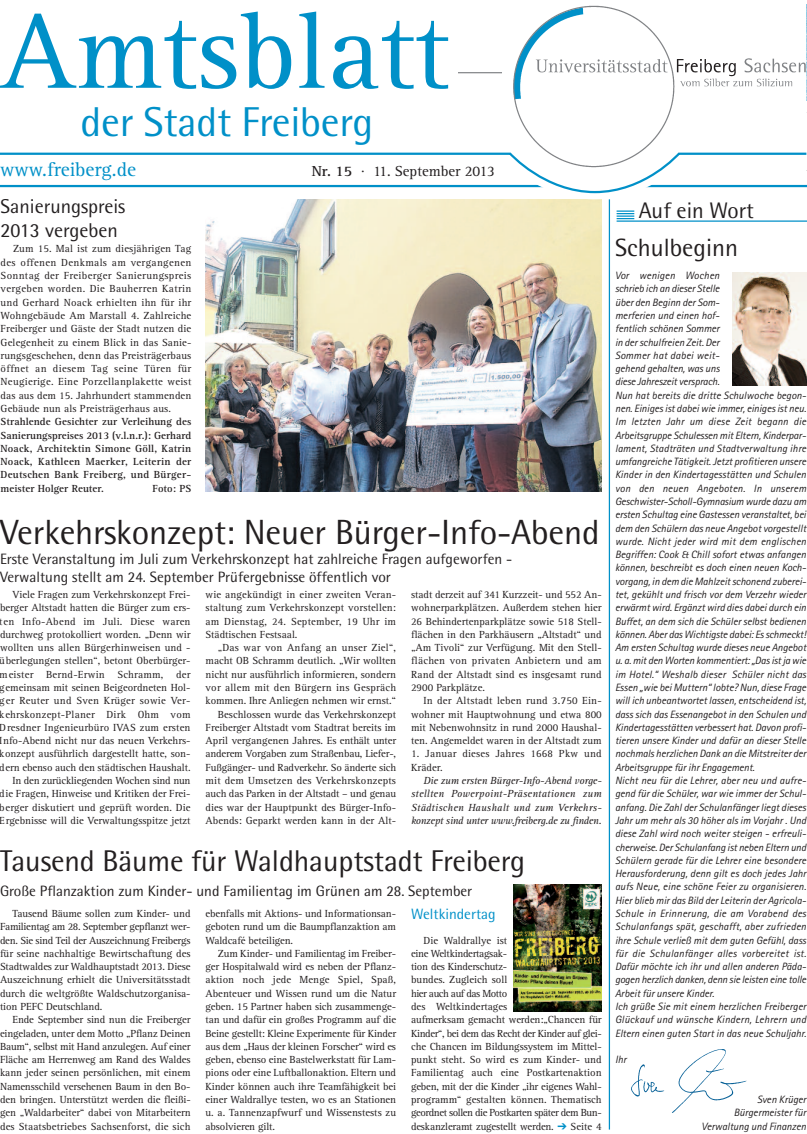
<style>
.page{position:relative;width:807px;height:1134px;background:#fff}
.page>*{position:absolute;margin:0;border:0;box-sizing:border-box;transform-origin:0 0}
.t1{font:109.75px "Rotis Serif";color:#0090c8}
.t2{font:41.75px "Rotis Semi Sans";letter-spacing:-.005em;color:#0090c8}
.t3{font:35px "Rotis Semi Sans";letter-spacing:-.005em;color:#231f20}
.t4{font:30px "Rotis Semi Sans";letter-spacing:-.005em;color:#231f20}
.t5{font:25px "Rotis Semi Sans";color:#231f20}
.t6{font:22.5px "Rotis Semi Sans";color:#231f20}
.t7{font:20px/24px "Rotis Semi Sans";color:#231f20}
.t8{font:20px "Rotis Serif";color:#0090c8}
.t9{font:15px/17.5px "Rotis Semi Sans";color:#231f20}
.t10{font:15px "Rotis Serif";color:#231f20}
.t11{font:15px "Rotis Semi Sans";color:#0090c8}
.t12{font:10.62px/13.2px "Rotis Serif";color:#231f20;text-align:justify}
.t13{font:italic 10.62px/13.2px "Rotis Sans Serif";color:#231f20}
.t14{font:700 10.62px/13.2px "Rotis Serif";letter-spacing:.02em;color:#231f20;text-align:justify}
.t15{font:italic 10.62px/13.2px "Rotis Serif";letter-spacing:-.025em;color:#231f20;text-align:justify}
.t16{font:10.62px/13.2px "Rotis Serif";letter-spacing:.02em;color:#231f20}
.s1{font-weight:700}
.s2{color:#0090c8}
</style>
<div class="page">
<hr style="left:609px;top:199px;width:1px;height:930px;background:#0090c8">
<svg style="left:616px;top:210px;width:18px;height:9px"></svg>
<hr style="left:616px;top:220px;width:191px;height:2px;background:#0090c8">
<img style="left:732px;top:272px;width:75px;height:113px">
<img style="left:631px;top:1049px;width:116px;height:64px">
<img style="left:205px;top:199px;width:397px;height:293px">
<img style="left:513px;top:5px;width:294px;height:146px">
<svg style="left:0;top:151px;width:807px;height:43px"></svg>
<div style="left:508px;top:884px;width:94px;height:129px;background:linear-gradient(to bottom,#fff,#fff)"></div>
<img style="left:514px;top:884px;width:88px;height:128px">
<h1 class="t1" style="left:0;top:15px;width:451px">Amtsblatt</h1>
<h2 class="t2" style="left:81px;top:107px;width:294px">der Stadt Freiberg</h2>
<h3 class="t8" style="left:0;top:162px;width:138px">www.freiberg.de</h3>
<h3 class="t10" style="left:312px;top:166px;width:185px"><span class="s1">Nr. 15</span> · 11. September 2013</h3>
<h3 class="t7" style="left:1px;top:196px;width:126px">Sanierungspreis<br>2013 vergeben</h3>
<p class="t12" style="left:1px;top:243px;width:192px;text-indent:12px">Zum 15. Mal ist zum diesjährigen Tag des offenen Denkmals am vergangenen Sonntag der Freiberger Sanierungspreis vergeben worden. Die Bauherren Katrin und Gerhard Noack erhielten ihn für ihr Wohngebäude Am Marstall 4. Zahlreiche Freiberger und Gäste der Stadt nutzen die Gelegenheit zu einem Blick in das Sanie&shy;rungsgeschehen, denn das Preisträgerbaus öffnet an diesem Tag seine Türen für Neugierige. Eine Porzellanplakette weist das aus dem 15. Jahrhundert stammenden Gebäude nun als Preisträgerhaus aus.</p>
<p class="t14" style="left:1px;top:416px;width:192px">Strahlende Gesichter zur Verleihung des Sanierungspreises 2013 (v.l.n.r.): Gerhard Noack, Architektin Simone Göll, Katrin Noack, Kathleen Maerker, Leiterin der Deutschen Bank Freiberg, und Bürger&shy;meister Holger Reuter.</p>
<p class="t14" style="left:153px;top:483px;width:40px">Foto: PS</p>
<h3 class="t3" style="left:0;top:520px;width:601px">Verkehrskonzept: Neuer Bürger-Info-Abend</h3>
<h3 class="t9" style="left:0;top:552px;width:514px">Erste Veranstaltung im Juli zum Verkehrskonzept hat zahlreiche Fragen aufgeworfen -<br>Verwaltung stellt am 24. September Prüfergebnisse öffentlich vor</h3>
<p class="t12" style="left:0;top:589px;width:192px;text-align:right">Viele Fragen zum Verkehrskonzept Frei&shy;berger Altstadt hatten die Bürger zum ers&shy;ten Info-Abend im Juli. Diese waren durchweg protokolliert worden. „Denn wir wollten uns allen Bürgerhinweisen und - überlegungen stellen“, betont Oberbürger&shy;meister Bernd-Erwin Schramm, der gemeinsam mit seinen Beigeordneten Hol&shy;ger Reuter und Sven Krüger sowie Ver&shy;kehrskonzept-Planer Dirk Ohm vom Dresdner Ingenieurbüro IVAS zum ersten Info-Abend nicht nur das neuen Verkehrs&shy;konzept ausführlich dargestellt hatte, son&shy;dern ebenso auch den städtischen Haushalt.<br>In den zurückliegenden Wochen sind nun die Fragen, Hinweise und Kritiken der Frei&shy;berger diskutiert und geprüft worden. Die Ergebnisse will die Verwaltungsspitze jetzt</p>
<p class="t12" style="left:206px;top:589px;width:192px">wie angekündigt in einer zweiten Veran&shy;staltung zum Verkehrskonzept vorstellen: am Dienstag, 24. September, 19 Uhr im Städtischen Festsaal.</p>
<p class="t12" style="left:411px;top:589px;width:192px">stadt derzeit auf 341 Kurzzeit- und 552 An&shy;wohnerparkplätzen. Außerdem stehen hier 26 Behindertenparkplätze sowie 518 Stell&shy;flächen in den Parkhäusern „Altstadt“ und „Am Tivoli“ zur Verfügung. Mit den Stell&shy;flächen von privaten Anbietern und am Rand der Altstadt sind es insgesamt rund 2900 Parkplätze.</p>
<p class="t12" style="left:411px;top:695px;width:192px;text-indent:12px">In der Altstadt leben rund 3.750 Ein&shy;wohner mit Hauptwohnung und etwa 800 mit Nebenwohnsitz in rund 2000 Haushal&shy;ten. Angemeldet waren in der Altstadt zum</p>
<p class="t16" style="left:411px;top:748px;width:192px">1. Januar dieses Jahres 1668 Pkw und<br>Kräder.</p>
<p class="t15" style="left:411px;top:775px;width:192px;text-indent:12px">Die zum ersten Bürger-Info-Abend vorge&shy;stellten Powerpoint-Präsentationen zum Städtischen Haushalt und zum Verkehrs&shy;konzept sind unter www.freiberg.de zu finden.</p>
<h3 class="t4" style="left:0;top:850px;width:527px">Tausend Bäume für Waldhauptstadt Freiberg</h3>
<h3 class="t9" style="left:0;top:884px;width:474px">Große Pflanzaktion zum Kinder- und Familientag im Grünen am 28. September</h3>
<p class="t12" style="left:0;top:908px;width:192px;text-indent:12px">Tausend Bäume sollen zum Kinder- und Familientag am 28. September gepflanzt wer&shy;den. Sie sind Teil der Auszeichnung Freibergs für seine nachhaltige Bewirtschaftung des Stadtwaldes zur Waldhauptstadt 2013. Diese Auszeichnung erhielt die Universitätsstadt durch die weltgrößte Waldschutzorganisa&shy;tion PEFC Deutschland.</p>
<p class="t12" style="left:0;top:1014px;width:192px;text-indent:12px">Ende September sind nun die Freiberger eingeladen, unter dem Motto „Pflanz Deinen Baum“, selbst mit Hand anzulegen. Auf einer Fläche am Herrenweg am Rand des Waldes kann jeder seinen persönlichen, mit einem Namensschild versehenen Baum in den Bo&shy;den bringen. Unterstützt werden die fleißi&shy;gen „Waldarbeiter“ dabei von Mitarbeitern des Staatsbetriebes Sachsenforst, die sich</p>
<p class="t12" style="left:206px;top:642px;width:192px;text-align:right">„Das war von Anfang an unser Ziel“, macht OB Schramm deutlich. „Wir wollten nicht nur ausführlich informieren, sondern vor allem mit den Bürgern ins Gespräch kommen. Ihre Anliegen nehmen wir ernst.“ Beschlossen wurde das Verkehrskonzept Freiberger Altstadt vom Stadtrat bereits im April vergangenen Jahres. Es enthält unter anderem Vorgaben zum Straßenbau, Liefer-, Fußgänger- und Radverkehr. So änderte sich mit dem Umsetzen des Verkehrskonzepts auch das Parken in der Altstadt – und genau dies war der Hauptpunkt des Bürger-Info-Abends: Geparkt werden kann in der Alt-</p>
<h3 class="t11" style="left:411px;top:909px;width:86px">Weltkindertag</h3>
<p class="t12" style="left:411px;top:934px;width:192px;text-align:left;text-indent:12px">Die Waldrallye ist<br>eine Weltkindertagsak-<br>tion des Kinderschutz-<br>bundes. Zugleich soll<br>hier auch auf das Motto<br>des Weltkindertages<br>aufmerksam gemacht werden:„Chancen für Kinder“, bei dem das Recht der Kinder auf glei&shy;che Chancen im Bildungssystem im Mittel&shy;punkt steht. So wird es zum Kinder- und Familientag auch eine Postkartenaktion geben, mit der die Kinder „ihr eigenes Wahl&shy;programm“ gestalten können. Thematisch geordnet sollen die Postkarten später dem Bun&shy;deskanzleramt zugestellt werden. <span class="s2">➔</span> Seite 4</p>
<p class="t12" style="left:205px;top:908px;width:192px">ebenfalls mit Aktions- und Informationsan&shy;geboten rund um die Baumpflanzaktion am Waldcafé beteiligen.</p>
<p class="t12" style="left:205px;top:948px;width:192px;text-indent:12px">Zum Kinder- und Familientag im Freiber&shy;ger Hospitalwald wird es neben der Pflanz&shy;aktion noch jede Menge Spiel, Spaß, Abenteuer und Wissen rund um die Natur geben. 15 Partner haben sich zusammenge&shy;tan und dafür ein großes Programm auf die Beine gestellt: Kleine Experimente für Kinder aus dem „Haus der kleinen Forscher“ wird es geben, ebenso eine Bastelwerkstatt für Lam&shy;pions oder eine Luftballonaktion. Eltern und Kinder können auch ihre Teamfähigkeit bei einer Waldrallye testen, wo es an Stationen u. a. Tannenzapfwurf und Wissenstests zu absolvieren gilt.</p>
<h3 class="t6" style="left:639px;top:202px;width:117px">Auf ein Wort</h3>
<h3 class="t5" style="left:615px;top:239px;width:124px">Schulbeginn</h3>
<p class="t13" style="left:615px;top:270px;width:193px">Vor wenigen Wochen<br>schrieb ich an dieser Stelle<br>über den Beginn der Som-<br>merferien und einen hof-<br>fentlich schönen Sommer<br>in der schulfreien Zeit. Der<br>Sommer hat dabei weit-<br>gehend gehalten, was uns<br>diese Jahreszeit versprach.<br>Nun hat bereits die dritte Schulwoche begon&shy;nen. Einiges ist dabei wie immer, einiges ist neu.<br>Im letzten Jahr um diese Zeit begann die Arbeitsgruppe Schulessen mit Eltern, Kinderpar&shy;lament, Stadträten und Stadtverwaltung ihre umfangreiche Tätigkeit. Jetzt profitieren unsere Kinder in den Kindertagesstätten und Schulen von den neuen Angeboten. In unserem Geschwister-Scholl-Gymnasium wurde dazu am ersten Schultag eine Gastessen veranstaltet, bei dem den Schülern das neue Angebot vorgestellt wurde. Nicht jeder wird mit dem englischen Begriffen: Cook &amp; Chill sofort etwas anfangen können, beschreibt es doch einen neuen Koch&shy;vorgang, in dem die Mahlzeit schonend zuberei&shy;tet, gekühlt und frisch vor dem Verzehr wieder erwärmt wird. Ergänzt wird dies dabei durch ein Buffet, an dem sich die Schüler selbst bedienen können. Aber das Wichtigste dabei: Es schmeckt!<br>Am ersten Schultag wurde dieses neue Angebot u. a. mit den Worten kommentiert: „Das istja wie im Hotel.“ Weshalb dieser Schüler nicht das Essen „wie bei Muttern“ lobte? Nun, diese Frage will ich unbeantwortet lassen, entscheidend ist, dass sich das Essenangebot in den Schulen und Kindertagesstätten verbessert hat. Davon profi&shy;tieren unsere Kinder und dafür an dieser Stelle nochmals herzlichen Dank an die Mitstreiter der Arbeitsgruppe für ihr Engagement.<br>Nicht neu für die Lehrer, aber neu und aufre&shy;gend für die Schüler, war wie immer der Schul&shy;anfang. Die Zahl der Schulanfänger liegt dieses Jahr um mehr als 30 höher als im Vorjahr . Und diese Zahl wird noch weiter steigen - erfreuli&shy;cherweise. Der Schulanfang ist neben Eltern und Schülern gerade für die Lehrer eine besondere Herausforderung, denn gilt es doch jedes Jahr aufs Neue, eine schöne Feier zu organisieren.<br>Hier blieb mir das Bild der Leiterin der Agricola-Schule in Erinnerung, die am Vorabend des Schulanfangs spät, geschafft, aber zufrieden ihre Schule verließ mit dem guten Gefühl, dass für die Schulanfänger alles vorbereitet ist.<br>Dafür möchte ich ihr und allen anderen Päda&shy;gogen herzlich danken, denn sie leisten eine tolle Arbeit für unsere Kinder.<br>Ich grüße Sie mit einem herzlichen Freiberger Glückauf und wünsche Kindern, Lehrern und Eltern einen guten Start in das neue Schuljahr.</p>
<p class="t13" style="left:615px;top:1054px;width:13px">Ihr</p>
<p class="t13" style="left:701px;top:1094px;width:106px;text-align:right">Sven Krüger<br>Bürgermeister für<br>Verwaltung und Finanzen</p>
</div>
